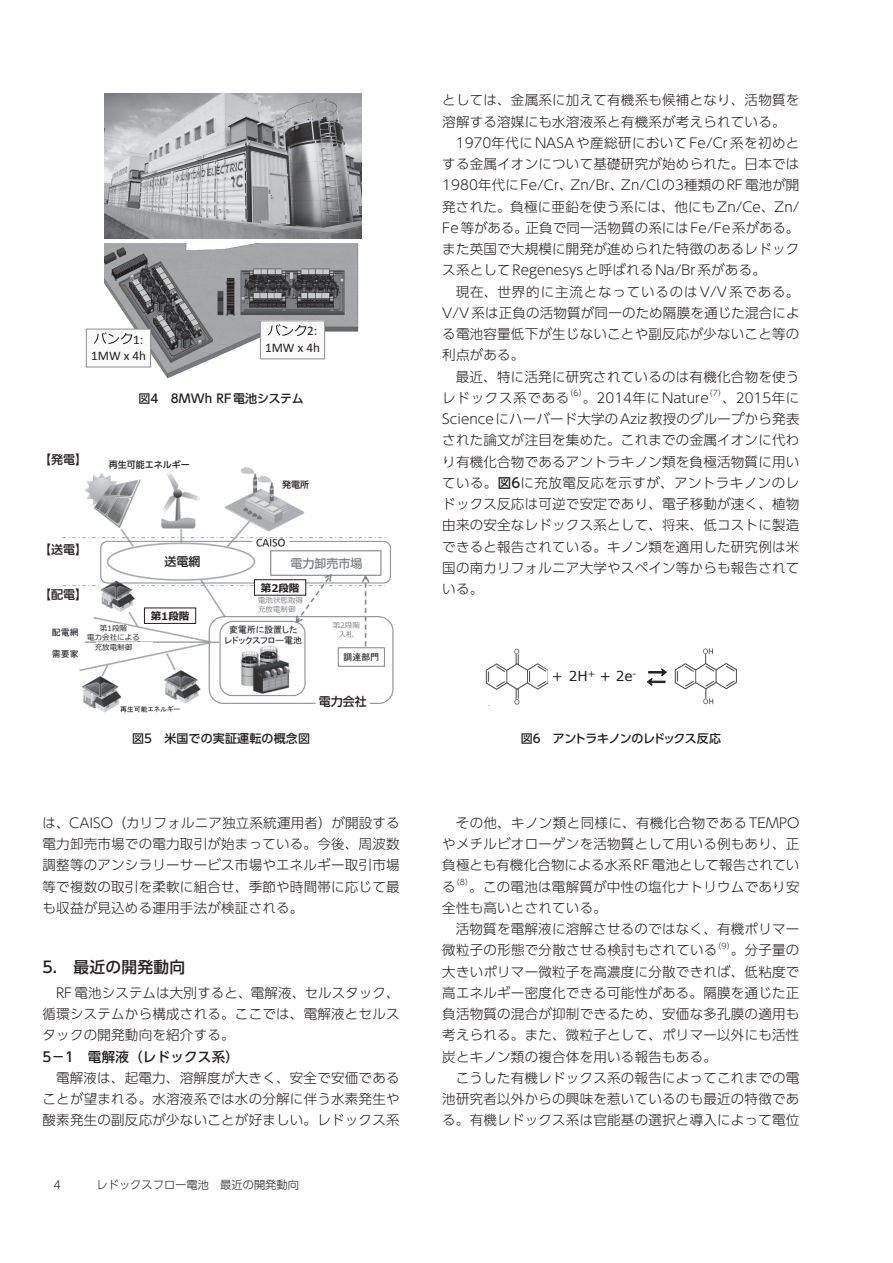
<style>
.page{position:relative;width:893px;height:1263px;background:#fff}
.page>*{position:absolute;margin:0;border:0;box-sizing:border-box;transform-origin:0 0}
.t1{font:500 15.75px "UD Shin Go Pro";letter-spacing:.015em;color:#231f20}
.t2{font:13.65px "Verdana";color:#231f20}
.t3{font:300 13.5px/21.3px "UD Shin Go Pro";letter-spacing:.02em;color:#231f20;text-align:justify}
.t4{font:500 13.5px "UD Shin Go Pro";letter-spacing:.02em;color:#231f20}
.t5{font:300 13.5px "UD Shin Go Pro";color:#231f20}
.t6{font:13.2px/16.8px "Calibri";color:#231f20;text-align:right}
.t7{font:500 12px "UD Shin Go Pro";color:#231f20}
.t8{font:500 12px "UD Shin Go Pro";letter-spacing:-.045em;color:#231f20}
.t9{font:500 12px "UD Shin Go Pro";color:#808285}
.t10{font:300 11.25px "UD Shin Go Pro";color:#231f20}
.t11{font:700 10.5px "Meiryo";color:#231f20}
.t12{font:500 9px "UD Shin Go Pro";color:#231f20}
.t13{font:300 7.8px "UD Shin Go Pro";color:#231f20}
.t14{font:7.5px/9.3px "Meiryo";color:#808285;text-align:center}
.t15{font:7.5px/9.3px "Meiryo";color:#231f20;text-align:center}
.s1{font-weight:500}
</style>
<div class="page">
<img style="left:105px;top:243px;width:254px;height:135px">
<div style="left:86px;top:329px;width:65px;height:38px;background:#f9f9f9"></div>
<div style="left:86px;top:329px;width:65px;height:38px;border:1px solid #8b8d90"></div>
<svg style="left:94px;top:332px;width:38px;height:12px"></svg>
<div style="left:260px;top:321px;width:65px;height:38px;background:#f9f9f9"></div>
<div style="left:260px;top:320px;width:65px;height:39px;border:1px solid #8b8d90"></div>
<svg style="left:268px;top:324px;width:38px;height:12px"></svg>
<img style="left:105px;top:94px;width:256px;height:144px">
<img style="left:51px;top:467px;width:343px;height:246px">
<div style="left:144px;top:608px;width:52px;height:15px;background:#fff"></div>
<div style="left:144px;top:608px;width:52px;height:16px;border:1px solid #231f20"></div>
<div style="left:85px;top:632px;width:74px;height:9px;background:#fff"></div>
<div style="left:96px;top:642px;width:56px;height:10px;background:#fff"></div>
<hr style="left:157px;top:639px;width:37px;height:2px;background:#fff">
<div style="left:89px;top:623px;width:28px;height:9px;background:#fff"></div>
<svg style="left:117px;top:624px;width:11px;height:8px"></svg>
<div style="left:326px;top:619px;width:32px;height:22px;background:#fff"></div>
<div style="left:257px;top:595px;width:49px;height:9px;background:#fff"></div>
<div style="left:254px;top:580px;width:52px;height:15px;background:#fff"></div>
<div style="left:254px;top:579px;width:52px;height:16px;border:1px solid #231f20"></div>
<div style="left:249px;top:604px;width:49px;height:10px;background:#fff"></div>
<img style="left:485px;top:648px;width:64px;height:57px">
<div style="left:489px;top:647px;width:14px;height:14px;background:#fff"></div>
<div style="left:489px;top:692px;width:14px;height:17px;background:#fff"></div>
<div style="left:548px;top:667px;width:24px;height:15px;background:#fff"></div>
<img style="left:674px;top:648px;width:63px;height:57px">
<svg style="left:728px;top:651px;width:9px;height:20px"></svg>
<div style="left:722px;top:646px;width:13px;height:13px;background:#fff"></div>
<div style="left:722px;top:691px;width:15px;height:14px;background:#fff"></div>
<svg style="left:539px;top:652px;width:22px;height:29px"></svg>
<svg style="left:647px;top:668px;width:20px;height:18px"></svg>
<p class="t6" style="left:91px;top:331px;width:56px">1:<br>1MW x 4h</p>
<p class="t6" style="left:265px;top:323px;width:56px">2:<br>1MW x 4h</p>
<p class="t7" style="left:39px;top:450px;width:49px">【発電】</p>
<p class="t7" style="left:138px;top:389px;width:167px">図4　8MWh RF電池システム</p>
<p class="t12" style="left:109px;top:457px;width:82px">再生可能エネルギー</p>
<p class="t12" style="left:282px;top:477px;width:28px">発電所</p>
<p class="t7" style="left:39px;top:540px;width:49px">【送電】</p>
<p class="t7" style="left:39px;top:585px;width:49px">【配電】</p>
<p class="t7" style="left:164px;top:552px;width:37px">送電網</p>
<p class="t9" style="left:290px;top:553px;width:73px">電力卸売市場</p>
<p class="t11" style="left:261px;top:581px;width:40px">第2段階</p>
<p class="t14" style="left:258px;top:596px;width:46px;text-align:left">電池状態取得充放電制御</p>
<p class="t11" style="left:151px;top:609px;width:40px">第1段階</p>
<p class="t15" style="left:87px;top:624px;width:54px">第1段階<br>電力会社による充放電制御</p>
<p class="t14" style="left:333px;top:621px;width:29px">第2段階入札</p>
<p class="t7" style="left:132px;top:729px;width:180px">図5　米国での実証運転の概念図</p>
<p class="t7" style="left:319px;top:692px;width:49px">電力会社</p>
<p class="t3" style="left:43px;top:812px;width:359px">は、CAISO（カリフォルニア独立系統運用者）が開設する電力卸売市場での電力取引が始まっている。今後、周波数調整等のアンシラリーサービス市場やエネルギー取引市場等で複数の取引を柔軟に組合せ、季節や時間帯に応じて最も収益が見込める運用手法が検証される。　</p>
<p class="t1" style="left:43px;top:954px;width:144px">5.　最近の開発動向</p>
<p class="t3" style="left:43px;top:982px;width:359px;text-indent:14px">RF電池システムは大別すると、電解液、セルスタック、循環システムから構成される。ここでは、電解液とセルスタックの開発動向を紹介する。</p>
<p class="t4" style="left:43px;top:1045px;width:198px">5－1　電解液（レドックス系）</p>
<p class="t3" style="left:43px;top:1067px;width:359px;text-indent:14px">電解液は、起電力、溶解度が大きく、安全で安価であることが望まれる。水溶液系では水の分解に伴う水素発生や酸素発生の副反応が少ないことが好ましい。レドックス系</p>
<p class="t10" style="left:53px;top:1176px;width:9px">4</p>
<p class="t10" style="left:97px;top:1176px;width:204px">レドックスフロー電池　最近の開発動向</p>
<p class="t3" style="left:442px;top:89px;width:359px">としては、金属系に加えて有機系も候補となり、活物質を溶解する溶媒にも水溶液系と有機系が考えられている。</p>
<p class="t3" style="left:442px;top:132px;width:359px;text-indent:14px">1970年代にNASAや産総研においてFe/Cr系を初めとする金属イオンについて基礎研究が始められた。日本では1980年代にFe/Cr、Zn/Br、Zn/Clの3種類のRF電池が開発された。負極に亜鉛を使う系には、他にもZn/Ce、Zn/ Fe等がある。正負で同一活物質の系にはFe/Fe系がある。また英国で大規模に開発が進められた特徴のあるレドックス系としてRegenesysと呼ばれるNa/Br系がある。</p>
<p class="t3" style="left:442px;top:280px;width:359px;text-indent:14px">現在、世界的に主流となっているのはV/V系である。V/V系は正負の活物質が同一のため隔膜を通じた混合による電池容量低下が生じないことや副反応が少ないこと等の利点がある。</p>
<p class="t3" style="left:442px;top:365px;width:359px;text-indent:14px">最近、特に活発に研究されているのは有機化合物を使うレドックス系である</p>
<p class="t13" style="left:566px;top:387px;width:23px">（6）</p>
<p class="t5" style="left:583px;top:387px;width:127px">。2014年にNature</p>
<p class="t13" style="left:705px;top:387px;width:23px">（7）</p>
<p class="t3" style="left:442px;top:387px;width:359px;text-indent:280px">、2015年にScienceにハーバード大学のAziz教授のグループから発表された論文が注目を集めた。これまでの金属イオンに代わり有機化合物であるアントラキノン類を負極活物質に用いている。<span class="s1">図6</span>に充放電反応を示すが、アントラキノンのレドックス反応は可逆で安定であり、電子移動が速く、植物由来の安全なレドックス系として、将来、低コストに製造できると報告されている。キノン類を適用した研究例は米国の南カリフォルニア大学やスペイン等からも報告されている。</p>
<p class="t2" style="left:569px;top:667px;width:70px">2H<sup>+</sup> + 2e<sup>-</sup></p>
<p class="t8" style="left:521px;top:729px;width:202px">図6　アントラキノンのレドックス反応</p>
<p class="t3" style="left:442px;top:812px;width:359px;text-indent:14px">その他、キノン類と同様に、有機化合物であるTEMPOやメチルビオローゲンを活物質として用いる例もあり、正負極とも有機化合物による水系RF電池として報告されている</p>
<p class="t13" style="left:452px;top:876px;width:23px">（8）</p>
<p class="t3" style="left:442px;top:875px;width:359px;text-indent:27px">。この電池は電解質が中性の塩化ナトリウムであり安全性も高いとされている。</p>
<p class="t3" style="left:442px;top:918px;width:359px;text-indent:14px">活物質を電解液に溶解させるのではなく、有機ポリマー微粒子の形態で分散させる検討もされている</p>
<p class="t13" style="left:714px;top:939px;width:23px">（9）</p>
<p class="t3" style="left:442px;top:939px;width:359px;text-indent:289px">。分子量の大きいポリマー微粒子を高濃度に分散できれば、低粘度で高エネルギー密度化できる可能性がある。隔膜を通じた正負活物質の混合が抑制できるため、安価な多孔膜の適用も考えられる。また、微粒子として、ポリマー以外にも活性炭とキノン類の複合体を用いる報告もある。</p>
<p class="t3" style="left:442px;top:1067px;width:359px;text-indent:14px">こうした有機レドックス系の報告によってこれまでの電池研究者以外からの興味を惹いているのも最近の特徴である。有機レドックス系は官能基の選択と導入によって電位</p>
</div>
